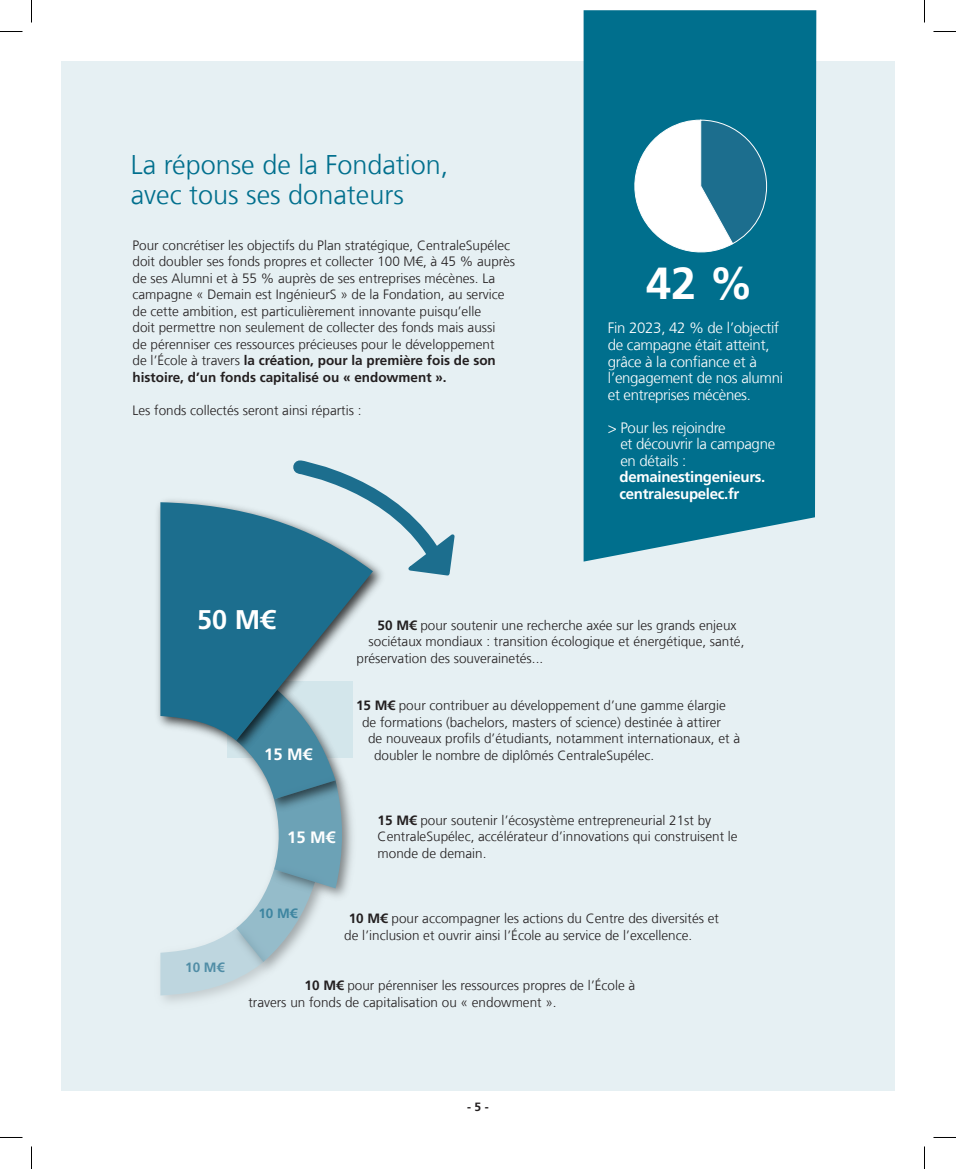
<style>
.page{position:relative;width:956px;height:1169px;background:#fff}
.page>*{position:absolute;margin:0;border:0;box-sizing:border-box;transform-origin:0 0}
.t1{font:700 45px "Frutiger LT Com";color:#fff}
.t2{font:300 27px/30px "Frutiger LT Com";color:#006f8d}
.t3{font:700 27px "Frutiger LT Com";color:#fff}
.t4{font:700 16.5px "Frutiger LT Com";color:#fff}
.t5{font:300 15px/16.5px "Frutiger LT Com";letter-spacing:-.02em;color:#fff}
.t6{font:700 15px/16.5px "Frutiger LT Com";letter-spacing:-.02em;color:#fff}
.t7{font:300 13.5px/16.5px "Frutiger LT Com";color:#231f20}
.t8{font:700 13.5px "Frutiger LT Com";color:#3d85a0}
.t9{font:700 13.5px "Frutiger LT Com";color:#508da6}
.t10{font:700 12px "Frutiger LT Com";color:#231f20}
.s1{font-weight:700}
</style>
<div class="page">
<div style="left:61px;top:61px;width:834px;height:1029px;background:#e6f0f3"></div>
<div style="left:584px;top:10px;width:232px;height:551px;background:#006f8d"></div>
<img style="left:344px;top:816px;width:9px;height:78px">
<img style="left:344px;top:757px;width:9px;height:59px">
<svg style="left:160px;top:757px;width:184px;height:238px"></svg>
<img style="left:158px;top:500px;width:224px;height:257px">
<svg style="left:160px;top:502px;width:213px;height:238px;background:#4b8aa2"></svg>
<svg style="left:291px;top:460px;width:164px;height:116px"></svg>
<svg style="left:624px;top:119px;width:143px;height:142px;background:#6fa9bb"></svg>
<svg style="left:0;top:31px;width:22px;height:1px"></svg>
<svg style="left:933px;top:31px;width:23px;height:1px"></svg>
<svg style="left:0;top:1137px;width:22px;height:1px"></svg>
<svg style="left:933px;top:1137px;width:23px;height:1px"></svg>
<svg style="left:31px;top:0;width:1px;height:23px"></svg>
<svg style="left:31px;top:1146px;width:1px;height:23px"></svg>
<svg style="left:924px;top:0;width:1px;height:23px"></svg>
<svg style="left:924px;top:1146px;width:1px;height:23px"></svg>
<h2 class="t2" style="left:131px;top:150px;width:319px">La réponse de la Fondation, avec tous ses donateurs</h2>
<p class="t7" style="left:133px;top:237px;width:384px">Pour concrétiser les objectifs du Plan stratégique, CentraleSupélec doit doubler ses fonds propres et collecter 100 M€, à 45 % auprès de ses Alumni et à 55 % auprès de ses entreprises mécènes. La campagne « Demain est IngénieurS » de la Fondation, au service de cette ambition, est particulièrement innovante puisqu’elle<br>doit permettre non seulement de collecter des fonds mais aussi<br>de pérenniser ces ressources précieuses pour le développement<br>de l’École à travers <span class="s1">la création, pour la première fois de son histoire, d’un fonds capitalisé ou « endowment ».</span></p>
<p class="t7" style="left:133px;top:402px;width:231px">Les fonds collectés seront ainsi répartis :</p>
<h1 class="t1" style="left:646px;top:257px;width:109px">42 %</h1>
<p class="t5" style="left:608px;top:320px;width:177px">Fin 2023, 42 % de l’objectif de campagne était atteint, grâce à la confiance et à l’engagement de nos alumni et entreprises mécènes.</p>
<p class="t5" style="left:620px;top:419px;width:156px;text-indent:-13px">&gt; Pour les rejoindre<br>et découvrir la campagne en détails :</p>
<p class="t6" style="left:619px;top:468px;width:147px">demainestingenieurs. centralesupelec.fr</p>
<h2 class="t3" style="left:197px;top:604px;width:80px">50 M€</h2>
<p class="t4" style="left:264px;top:744px;width:49px">15 M€</p>
<p class="t7" style="left:378px;top:617px;width:360px"><span class="s1">50 M€</span> pour soutenir une recherche axée sur les grands enjeux</p>
<p class="t7" style="left:369px;top:633px;width:377px">sociétaux mondiaux : transition écologique et énergétique, santé,</p>
<p class="t7" style="left:357px;top:650px;width:188px">préservation des souverainetés...</p>
<p class="t7" style="left:356px;top:697px;width:371px"><span class="s1">15 M€</span> pour contribuer au développement d’une gamme élargie</p>
<p class="t7" style="left:362px;top:714px;width:361px">de formations (bachelors, masters of science) destinée à attirer</p>
<p class="t7" style="left:368px;top:730px;width:374px">de nouveaux profils d’étudiants, notamment internationaux, et à</p>
<p class="t7" style="left:374px;top:747px;width:282px">doubler le nombre de diplômés CentraleSupélec.</p>
<p class="t9" style="left:185px;top:959px;width:41px">10 M€</p>
<p class="t4" style="left:287px;top:827px;width:49px">15 M€</p>
<p class="t7" style="left:378px;top:812px;width:362px"><span class="s1">15 M€</span> pour soutenir l’écosystème entrepreneurial 21st by<br>CentraleSupélec, accélérateur d’innovations qui construisent le monde de demain.</p>
<p class="t8" style="left:258px;top:905px;width:41px">10 M€</p>
<p class="t7" style="left:344px;top:910px;width:376px;text-indent:4px"><span class="s1">10 M€</span> pour accompagner les actions du Centre des diversités et de l’inclusion et ouvrir ainsi l’École au service de l’excellence.</p>
<p class="t7" style="left:248px;top:977px;width:388px;text-indent:56px"><span class="s1">10 M€</span> pour pérenniser les ressources propres de l’École à travers un fonds de capitalisation ou « endowment ».</p>
<p class="t10" style="left:467px;top:1099px;width:23px">- 5 -</p>
</div>
